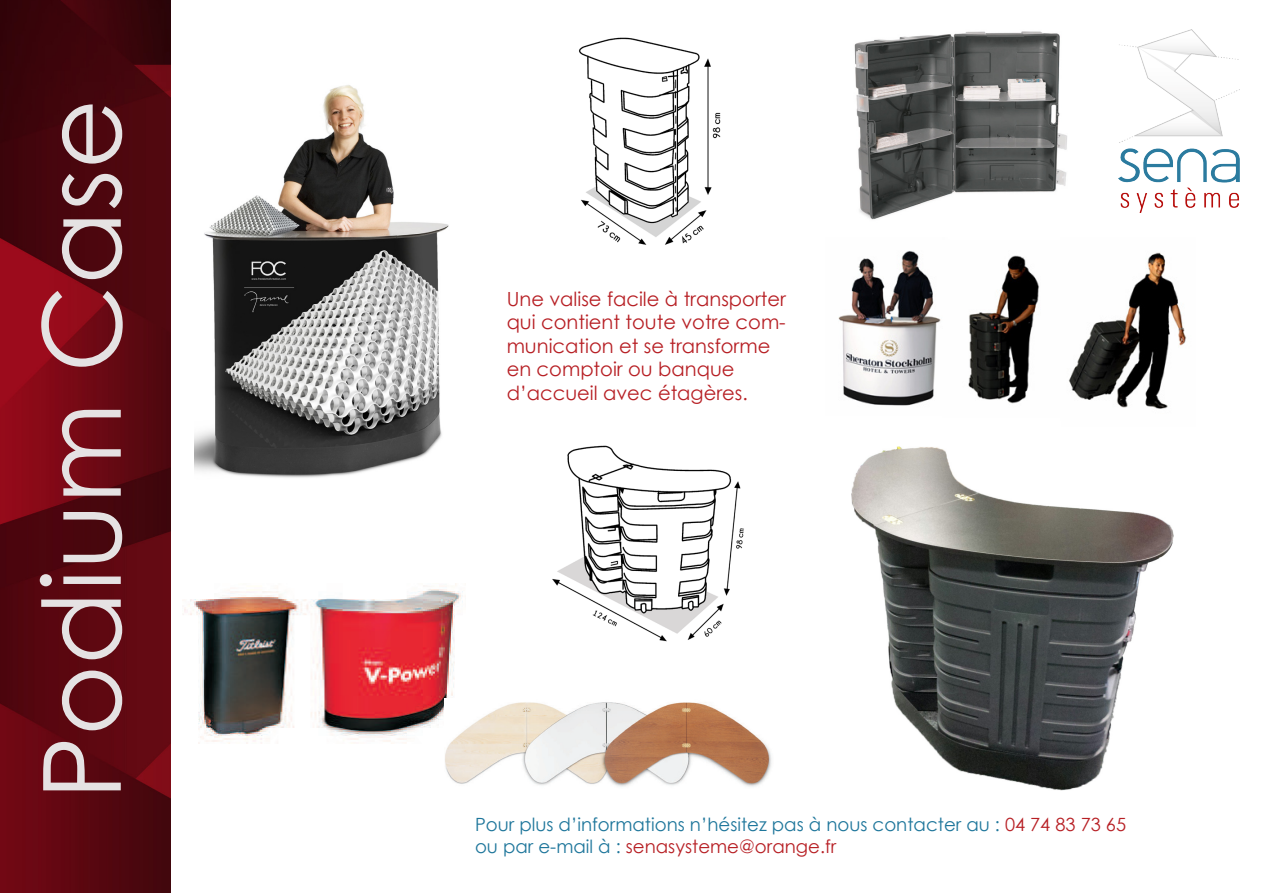
<style>
.page{position:relative;width:1263px;height:893px;background:#fff}
.page>*{position:absolute;margin:0;border:0;box-sizing:border-box;transform-origin:0 0}
.t1{font:108px "Century Gothic";color:#e5e2e3}
.t2{font:19.5px/23.4px "Century Gothic";color:#b71f24}
.t3{font:18.15px "Century Gothic";color:#1e769b}
.t4{font:18.15px "Century Gothic";color:#b71f24}
.s1{color:#b71f24}
.s2{color:#1e769b}
</style>
<div class="page">
<img style="left:194px;top:85px;width:255px;height:393px">
<img style="left:0;top:0;width:170px;height:893px">
<img style="left:1118px;top:30px;width:121px;height:182px">
<img style="left:183px;top:583px;width:280px;height:160px">
<img style="left:854px;top:31px;width:213px;height:189px">
<img style="left:552px;top:445px;width:192px;height:197px">
<img style="left:579px;top:37px;width:142px;height:208px">
<img style="left:838px;top:251px;width:349px;height:158px">
<img style="left:444px;top:698px;width:328px;height:89px">
<img style="left:851px;top:446px;width:322px;height:344px">
<p class="t1" style="left:6px;top:800px;width:702px;rotate:-90deg">Podium Case</p>
<p class="t2" style="left:507px;top:287px;width:281px">Une valise facile à transporter qui contient toute votre com&shy;munication et se transforme en comptoir ou banque d’accueil avec étagères.</p>
<p class="t3" style="left:475px;top:812px;width:653px">Pour plus d’informations n’hésitez pas à nous contacter au : <span class="s1">04 74 83 73 65</span></p>
<p class="t4" style="left:475px;top:834px;width:363px"><span class="s2">ou par e-mail à :</span> senasysteme@orange.fr</p>
</div>
